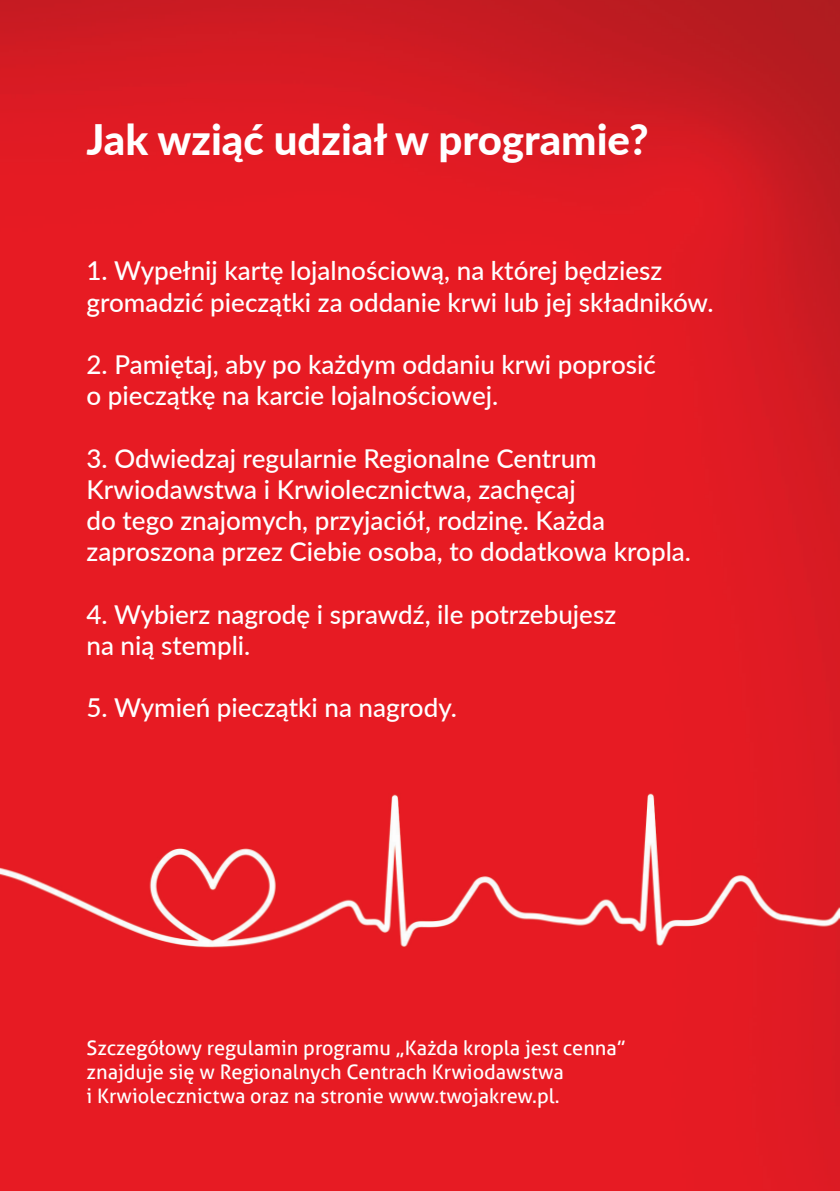
<style>
.page{position:relative;width:840px;height:1191px;background:#fff}
.page>*{position:absolute;margin:0;border:0;box-sizing:border-box;transform-origin:0 0}
.t1{font:800 42px "Lato";color:#fff}
.t2{font:500 26px/31.2px "Lato";color:#fff}
.t3{font:20px/24px "Aller";color:#fff}
</style>
<div class="page">
<img style="left:0;top:0;width:839px;height:1191px">
<h1 class="t1" style="left:86px;top:109px;width:563px">Jak wziąć udział w programie?</h1>
<p class="t2" style="left:86px;top:254px;width:628px">1. Wypełnij kartę lojalnościową, na której będziesz gromadzić pieczątki za oddanie krwi lub jej składników.</p>
<p class="t2" style="left:86px;top:348px;width:570px">2. Pamiętaj, aby po każdym oddaniu krwi poprosić o pieczątkę na karcie lojalnościowej.</p>
<p class="t2" style="left:86px;top:441px;width:605px">3. Odwiedzaj regularnie Regionalne Centrum Krwiodawstwa i Krwiolecznictwa, zachęcaj<br>do tego znajomych, przyjaciół, rodzinę. Każda zaproszona przez Ciebie osoba, to dodatkowa kropla.</p>
<p class="t2" style="left:86px;top:597px;width:531px">4. Wybierz nagrodę i sprawdź, ile potrzebujesz na nią stempli.</p>
<p class="t2" style="left:86px;top:691px;width:372px">5. Wymień pieczątki na nagrody.</p>
<p class="t3" style="left:86px;top:1036px;width:540px">Szczegółowy regulamin programu „Każda kropla jest cenna” znajduje się w Regionalnych Centrach Krwiodawstwa<br>i Krwiolecznictwa oraz na stronie www.twojakrew.pl.</p>
</div>
